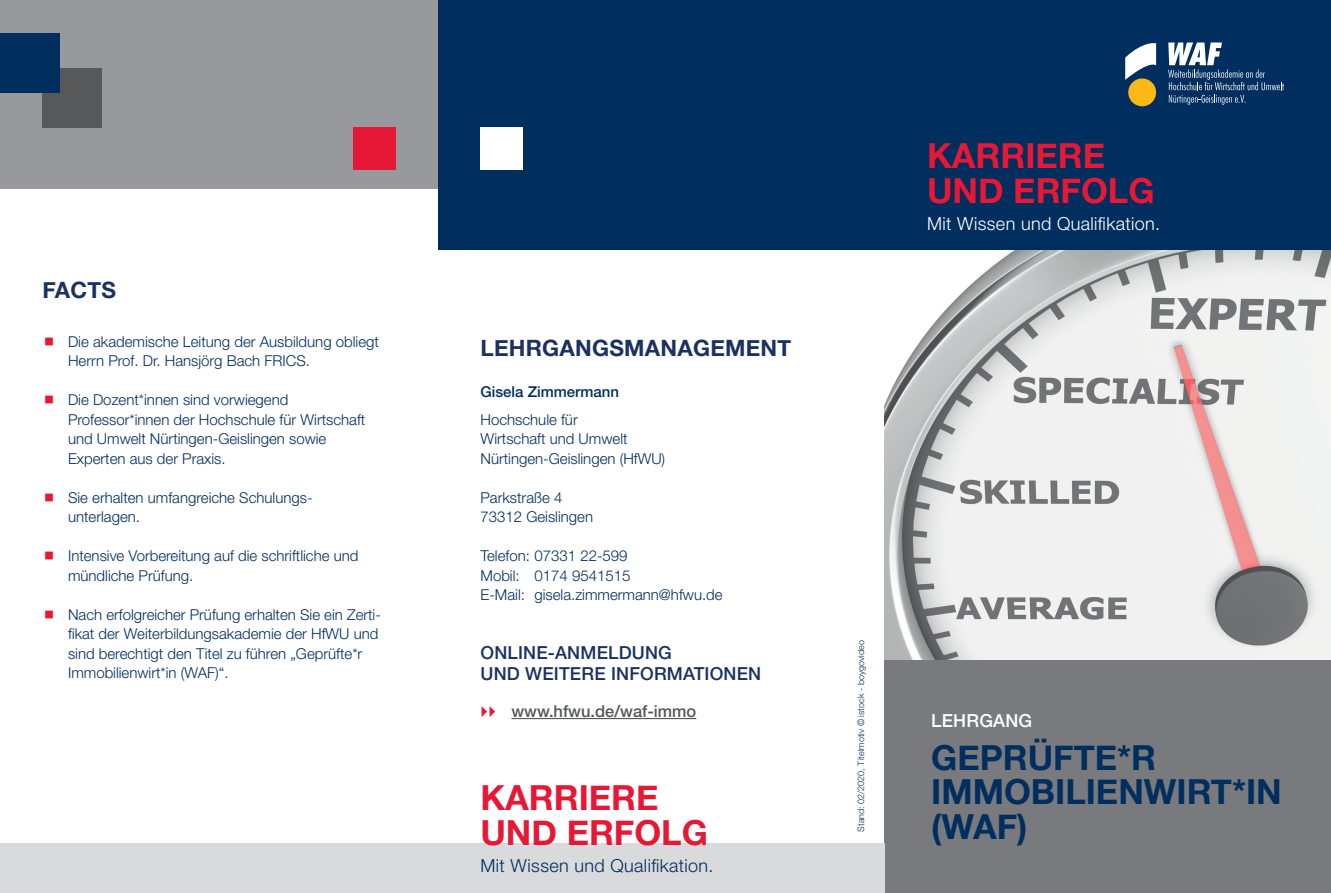
<style>
.page{position:relative;width:1331px;height:893px;background:#fff}
.page>*{position:absolute;margin:0;border:0;box-sizing:border-box;transform-origin:0 0}
.t1{font:700 34.5px/34.5px "Helvetica Neue";color:#e51836}
.t2{font:700 34.5px/34.5px "Helvetica Neue";color:#002e5e}
.t3{font:700 22.5px "Helvetica Neue";letter-spacing:.01em;color:#1b3162}
.t4{font:500 18px/21px "Helvetica Neue";letter-spacing:.01em;color:#1b3162}
.t5{font:300 18px "Helvetica Neue LT Std";letter-spacing:.02em;color:#002e5e}
.t6{font:300 18px "Helvetica Neue LT Std";letter-spacing:.02em;color:#fff}
.t7{font:500 18px "Helvetica Neue";letter-spacing:.01em;color:#fff}
.t8{font:500 16.5px "Helvetica Neue";color:#57585a}
.t9{font:300 15px/19.5px "Helvetica Neue LT Std";color:#002e5e}
.t10{font:500 15px "Helvetica Neue";color:#002e5e}
.t11{font:300 9px "Helvetica Neue LT Std";color:#002e5e}
</style>
<div class="page">
<div style="left:0;top:0;width:446px;height:189px;background:#97999c"></div>
<img style="left:884px;top:249px;width:447px;height:412px">
<div style="left:884px;top:661px;width:447px;height:232px;background:#787a7d"></div>
<div style="left:884px;top:0;width:447px;height:249px;background:#002e5e"></div>
<svg style="left:1125px;top:43px;width:31px;height:37px"></svg>
<div style="left:1128px;top:78px;width:28px;height:28px;background:#fcb814;border-radius:50%"></div>
<svg style="left:1168px;top:43px;width:116px;height:62px"></svg>
<hr style="left:511px;top:718px;width:185px;height:1px;background:#57585a">
<div style="left:43px;top:68px;width:59px;height:59px;background:#57585a"></div>
<div style="left:353px;top:127px;width:43px;height:43px;background:#e51836"></div>
<div style="left:0;top:33px;width:60px;height:60px;background:#002e5e"></div>
<div style="left:0;top:844px;width:884px;height:49px;background:#d9dadc"></div>
<div style="left:438px;top:0;width:446px;height:249px;background:#002e5e"></div>
<div style="left:480px;top:127px;width:43px;height:43px;background:#fff"></div>
<h2 class="t3" style="left:43px;top:276px;width:75px">FACTS</h2>
<p class="t9" style="left:68px;top:331px;width:312px">Die akademische Leitung der Ausbildung obliegt<br>Herrn Prof. Dr. Hansjörg Bach FRICS.</p>
<p class="t9" style="left:68px;top:390px;width:299px">Die Dozent*innen sind vorwiegend Professor*innen der Hochschule für Wirtschaft und Umwelt Nürtingen-Geislingen sowie Experten aus der Praxis.</p>
<p class="t9" style="left:68px;top:487px;width:246px">Sie erhalten umfangreiche Schulungs&shy;unterlagen.</p>
<p class="t9" style="left:68px;top:546px;width:292px">Intensive Vorbereitung auf die schriftliche und mündliche Prüfung.</p>
<p class="t9" style="left:68px;top:604px;width:314px">Nach erfolgreicher Prüfung erhalten Sie ein Zerti&shy;fikat der Weiterbildungsakademie der HfWU und sind berechtigt den Titel zu führen „Geprüfte*r Immobilienwirt*in (WAF)“.</p>
<h2 class="t3" style="left:480px;top:334px;width:312px">LEHRGANGSMANAGEMENT</h2>
<p class="t10" style="left:480px;top:383px;width:140px">GISELA ZIMMERMANN</p>
<p class="t9" style="left:480px;top:409px;width:186px">Hochschule für<br>Wirtschaft und Umwelt<br>Nürtingen-Geislingen (HfWU)</p>
<p class="t9" style="left:480px;top:487px;width:114px">Parkstraße 4<br>73312 Geislingen</p>
<p class="t9" style="left:480px;top:546px;width:244px">Telefon: 07331 22-599<br>Mobil: 0174 9541515<br>E-Mail: gisela.zimmermann@hfwu.de</p>
<p class="t4" style="left:480px;top:641px;width:282px">ONLINE-ANMELDUNG<br>UND WEITERE INFORMATIONEN</p>
<p class="t8" style="left:511px;top:701px;width:186px">WWW.HFWU.DE/WAF-IMMO</p>
<h1 class="t1" style="left:480px;top:780px;width:226px">KARRIERE<br>UND ERFOLG</h1>
<p class="t5" style="left:480px;top:854px;width:235px">Mit Wissen und Qualifikation.</p>
<h1 class="t1" style="left:927px;top:138px;width:226px">KARRIERE<br>UND ERFOLG</h1>
<p class="t6" style="left:927px;top:212px;width:235px">Mit Wissen und Qualifikation.</p>
<p class="t11" style="left:855px;top:832px;width:193px;rotate:-90deg">Stand: 02/2020, Titelmotiv © istock - boygovideo</p>
<p class="t7" style="left:931px;top:710px;width:102px">LEHRGANG</p>
<h1 class="t2" style="left:931px;top:739px;width:352px">GEPRÜFTE*R<br>IMMOBILIENWIRT*IN (WA F)</h1>
</div>
